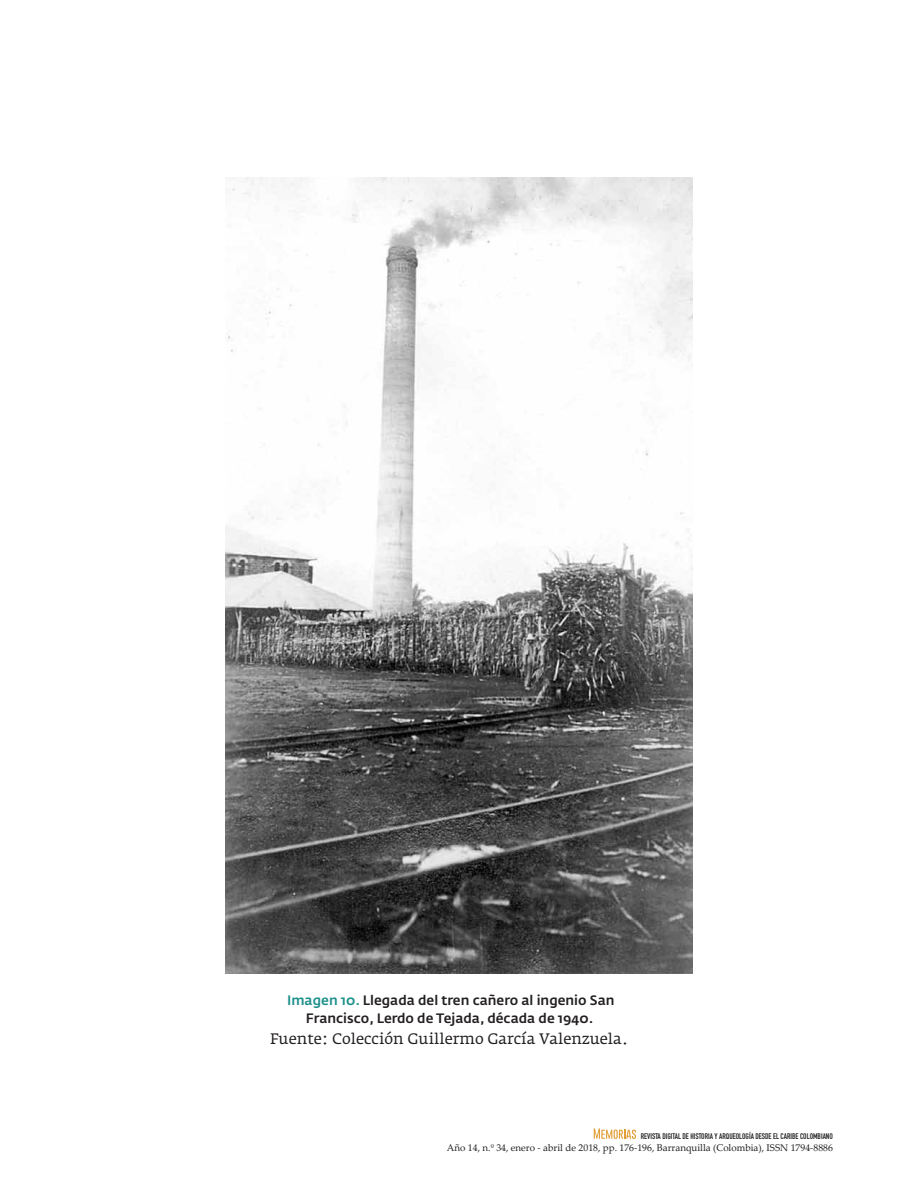
<style>
.page{position:relative;width:918px;height:1188px;background:#fff}
.page>*{position:absolute;margin:0;border:0;box-sizing:border-box;transform-origin:0 0}
.t1{font:15px "Fedra Serif A";color:#231f20}
.t2{font:500 13.5px/18px "Fedra Sans Std";color:#231f20;text-align:center}
.t3{font:9.75px "Palatino Linotype";color:#231f20}
.t4{font:8.1px "DIN Engschrift Std";color:#231f20}
.s1{color:#1d908b}
</style>
<div class="page">
<svg style="left:594px;top:1129px;width:42px;height:10px"></svg>
<img style="left:225px;top:177px;width:468px;height:797px">
<p class="t2" style="left:287px;top:991px;width:329px"><span class="s1">Imagen 10.</span> Llegada del tren cañero al ingenio San<br>Francisco, Lerdo de Tejada, década de 1940.</p>
<p class="t1" style="left:270px;top:1030px;width:360px">Fuente: Colección Guillermo García Valenzuela.</p>
<p class="t4" style="left:641px;top:1131px;width:194px">REVISTA DIGITAL DE HISTORIA Y ARQUEOLOGÍA DESDE EL CARIBE COLOMBIANO</p>
<p class="t3" style="left:447px;top:1140px;width:388px">Año 14, n.º 34, enero - abril de 2018, pp. 176-196, Barranquilla (Colombia), ISSN 1794-8886</p>
</div>
